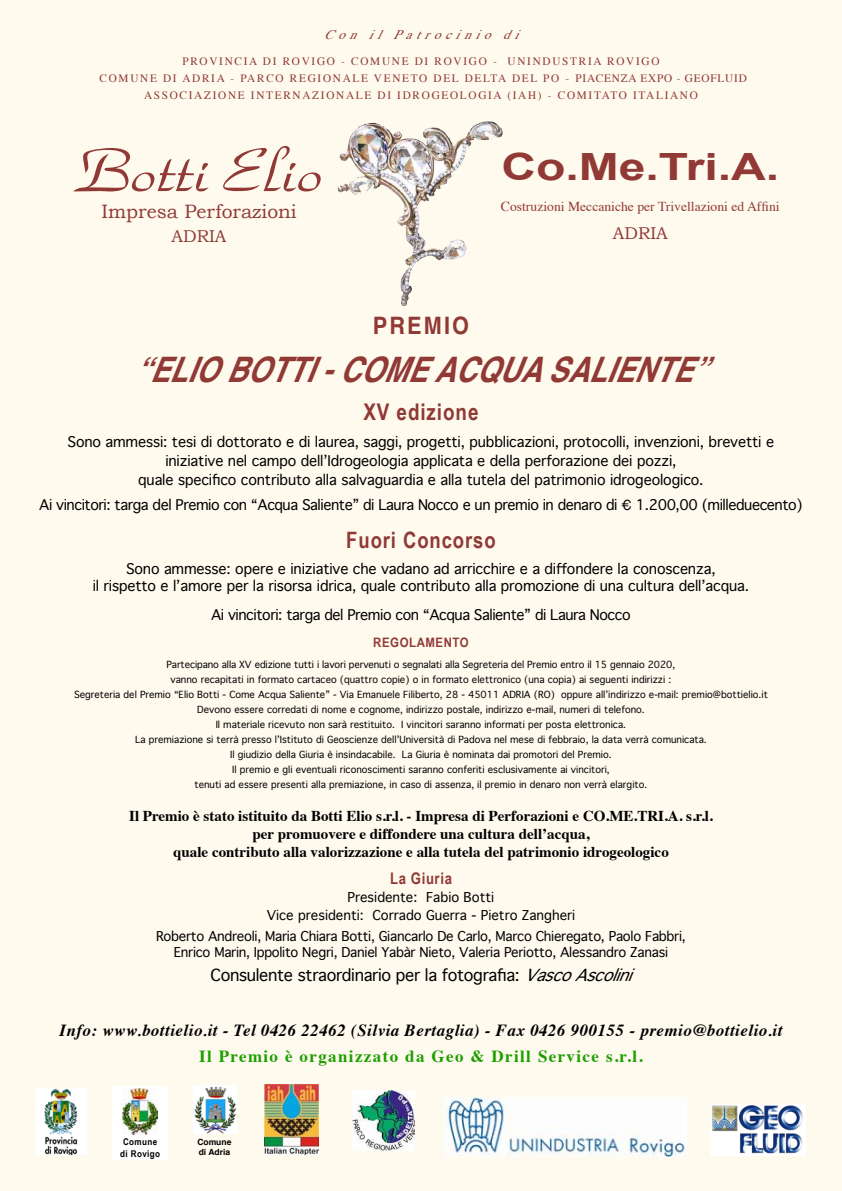
<style>
.page{position:relative;width:842px;height:1191px;background:#fffaee}
.page>*{position:absolute;margin:0;border:0;box-sizing:border-box;transform-origin:0 0}
.t1{font:80.5px "Park Avenue";color:#903935;scale:1.13 1}
.t2{font:700 37.5px "Arial";color:#903935;scale:1.28 1}
.t3{font:italic 700 35.1px "Helvetica";color:#903935;scale:.83 1}
.t4{font:700 24px "Helvetica";letter-spacing:.1em;color:#903935;scale:.9 1}
.t5{font:700 23px "Arial Narrow";letter-spacing:.04em;color:#903935}
.t6{font:700 22.6px "Arial Narrow";letter-spacing:.04em;color:#903935}
.t7{font:19.3px "Bookman Old Style";color:#903935}
.t8{font:17.1px "Bookman Old Style";color:#903935}
.t9{font:700 17px "Times";letter-spacing:.08em;color:#1d9f00}
.t10{font:italic 700 16.9px "Times";letter-spacing:.03em;color:#000}
.t11{font:16px "Geneva";letter-spacing:-.02em;color:#000}
.t12{font:700 16px "Arial Narrow";letter-spacing:.04em;color:#903935}
.t13{font:700 15px/18px "Times";color:#000;text-align:center}
.t14{font:14.1px/19px "Geneva";letter-spacing:-.01em;color:#000;text-align:center}
.t15{font:14.1px "Geneva";letter-spacing:-.03em;color:#000}
.t16{font:13.6px "Times";color:#903935}
.t17{font:italic 13.2px "Times";color:#903935}
.t18{font:13px/15.6px "Geneva";letter-spacing:-.02em;color:#000;text-align:center}
.t19{font:13px/18px "Geneva";color:#000;text-align:center}
.t20{font:700 13px "Arial Narrow";letter-spacing:.04em;color:#903935;scale:1.07 1}
.t21{font:11.3px "Times";letter-spacing:.15em;color:#903935}
.t22{font:9.4px/15px "Geneva";color:#000;text-align:center}
.t23{font:700 9.3px/11.3px "Arial Narrow";letter-spacing:.04em;color:#000;text-align:center;scale:1.06 1}
.t24{font:700 8.5px/10.2px "Helvetica";color:#000}
.s1{font-family:"Helvetica"}
.s2{font-style:italic}
</style>
<div class="page">
<img style="left:337px;top:123px;width:139px;height:72px">
<img style="left:443px;top:1098px;width:243px;height:58px">
<img style="left:353px;top:1090px;width:61px;height:60px">
<img style="left:711px;top:1104px;width:95px;height:51px">
<img style="left:36px;top:1088px;width:50px;height:66px">
<div style="left:112px;top:1086px;width:56px;height:73px;background:#fff"></div>
<img style="left:123px;top:1088px;width:35px;height:46px">
<img style="left:264px;top:1084px;width:54px;height:70px">
<img style="left:194px;top:1086px;width:43px;height:47px">
<h3 class="t17" style="left:324px;top:22px;width:206px">Con il Patrocinio di</h3>
<p class="t21" style="left:182px;top:50px;width:479px">PROVINCIA DI ROVIGO - COMUNE DI ROVIGO - UNINDUSTRIA ROVIGO</p>
<p class="t21" style="left:100px;top:67px;width:649px">COMUNE DI ADRIA - PARCO REGIONALE VENETO DEL DELTA DEL PO - PIACENZA EXPO - GEOFLUID</p>
<p class="t21" style="left:144px;top:84px;width:20px">ASSOCIAZIONE</p>
<p class="t21" style="left:251px;top:84px;width:62px">INTERNAZIONALE</p>
<p class="t21" style="left:377px;top:84px;width:30px">DI IDROGEOLOGIA</p>
<p class="t21" style="left:507px;top:84px;width:70px">(IAH) - COMITATO</p>
<p class="t21" style="left:633px;top:84px;width:15px">ITALIANO</p>
<h1 class="t1" style="left:75px;top:134px;width:221px">Botti Elio</h1>
<h3 class="t7" style="left:101px;top:200px;width:197px">Impresa Perforazioni</h3>
<h3 class="t8" style="left:172px;top:226px;width:56px">ADRIA</h3>
<h2 class="t2" style="left:501px;top:142px;width:218px">Co.Me.Tri.A.</h2>
<h3 class="t16" style="left:501px;top:193px;width:280px">COSTRUZIONI MECCANICHE PER TRIVELLAZIONI ED AFFINI</h3>
<h3 class="t8" style="left:613px;top:224px;width:56px">ADRIA</h3>
<h3 class="t4" style="left:373px;top:306px;width:108px">PREMIO</h3>
<h3 class="t3" style="left:135px;top:342px;width:718px">“ELIOBOTTI-COMEACQUASALIENTE”</h3>
<h3 class="t5" style="left:363px;top:399px;width:117px">XV edizione</h3>
<p class="t14" style="left:68px;top:432px;width:708px">Sono ammessi: tesi di dottorato e di laurea, saggi, progetti, pubblicazioni, protocolli, invenzioni, brevetti e iniziative nel campo dell’Idrogeologia applicata e della perforazione dei pozzi,<br>quale specifico contributo alla salvaguardia e alla tutela del patrimonio idrogeologico.</p>
<h3 class="t15" style="left:39px;top:497px;width:765px">Ai vincitori: targa del Premio con “Acqua Saliente” di Laura Nocco e un premio in denaro di <span class="s1">€</span> 1.200,00 (milleduecento)</h3>
<h3 class="t6" style="left:346px;top:527px;width:151px">Fuori Concorso</h3>
<h3 class="t14" style="left:93px;top:561px;width:658px;line-height:16.9px">Sono ammesse: opere e iniziative che vadano ad arricchire e a diffondere la conoscenza,<br>il rispetto e l’amore per la risorsa idrica, quale contributo alla promozione di una cultura dell’acqua.</h3>
<h3 class="t15" style="left:211px;top:607px;width:421px">Ai vincitori: targa del Premio con “Acqua Saliente” di Laura Nocco</h3>
<h3 class="t20" style="left:373px;top:635px;width:91px">REGOLAMENTO</h3>
<p class="t22" style="left:74px;top:657px;width:695px">Partecipano alla XV edizione tutti i lavori pervenuti o segnalati alla Segreteria del Premio entro il 15 gennaio 2020,<br>vanno recapitati in formato cartaceo (quattro copie) o in formato elettronico (una copia) ai seguenti indirizzi :<br>Segreteria del Premio “Elio Botti - Come Acqua Saliente” - Via Emanuele Filiberto, 28 - 45011 ADRIA (RO) oppure all’indirizzo e-mail: premio@bottielio.it Devono essere corredati di nome e cognome, indirizzo postale, indirizzo e-mail, numeri di telefono.<br>Il materiale ricevuto non sarà restituito. I vincitori saranno informati per posta elettronica.<br>La premiazione si terrà presso l’Istituto di Geoscienze dell’Università di Padova nel mese di febbraio, la data verrà comunicata.<br>Il giudizio della Giuria è insindacabile. La Giuria è nominata dai promotori del Premio.<br>Il premio e gli eventuali riconoscimenti saranno conferiti esclusivamente ai vincitori,<br>tenuti ad essere presenti alla premiazione, in caso di assenza, il premio in denaro non verrà elargito.</p>
<h3 class="t13" style="left:129px;top:805px;width:585px">Il Premio è stato istituito da Botti Elio s.r.l. - Impresa di Perforazioni e CO.ME.TRI.A. s.r.l. per promuovere e diffondere una cultura dell’acqua,<br>quale contributo alla valorizzazione e alla tutela del patrimonio idrogeologico</h3>
<h3 class="t12" style="left:390px;top:869px;width:63px">La Giuria</h3>
<h3 class="t19" style="left:267px;top:888px;width:310px">Presidente: Fabio Botti<br>Vice presidenti: Corrado Guerra - Pietro Zangheri</h3>
<h3 class="t18" style="left:156px;top:929px;width:531px">Roberto Andreoli, Maria Chiara Botti, Giancarlo De Carlo, Marco Chieregato, Paolo Fabbri,<br>Enrico Marin, Ippolito Negri, Daniel Yabàr Nieto, Valeria Periotto, Alessandro Zanasi</h3>
<h3 class="t11" style="left:211px;top:966px;width:434px">Consulente straordinario per la fotografia: <span class="s2">VascoAscolini</span></h3>
<h3 class="t10" style="left:60px;top:1014px;width:724px">Info: www.bottielio.it - Tel 0426 22462 (Silvia Bertaglia) - Fax 0426 900155 - premio@bottielio.it</h3>
<h3 class="t9" style="left:199px;top:1040px;width:445px">Il Premio è organizzato da Geo &amp; Drill Service s.r.l.</h3>
<p class="t23" style="left:120px;top:1136px;width:39px">Comune di Rovigo</p>
<p class="t24" style="left:197px;top:1137px;width:36px">Comune di Adria</p>
</div>
